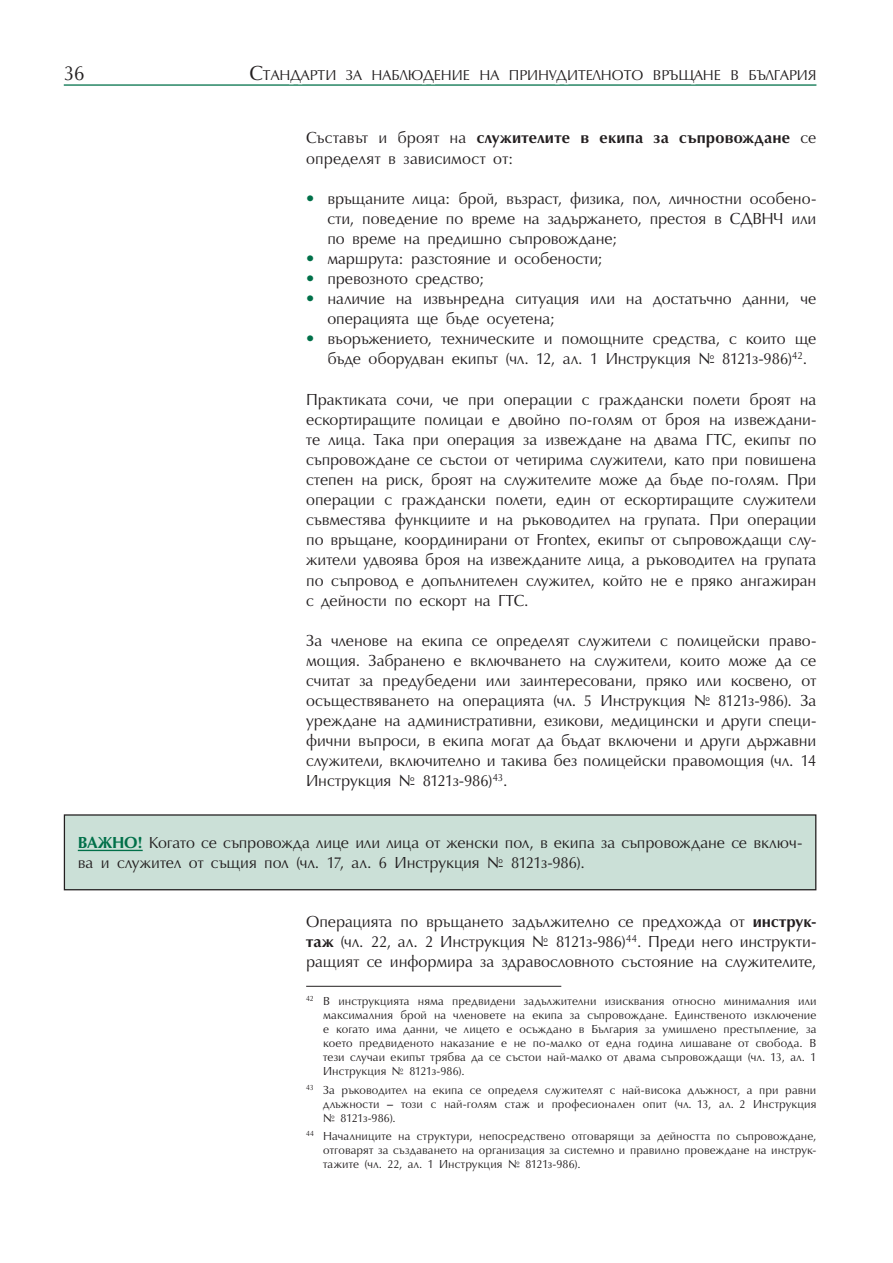
<style>
.page{position:relative;width:893px;height:1263px;background:#fff}
.page>*{position:absolute;margin:0;border:0;box-sizing:border-box;transform-origin:0 0}
.t1{font:21px "Opal CYR";color:#231f20}
.t2{font:16.5px/20.1px "Opal CYR";color:#231f20}
.t3{font:14.7px "Opal CYR";color:#231f20}
.t4{font:12px/14.1px "Opal CYR";letter-spacing:.015em;color:#231f20;text-align:justify}
.s1{font-size:21px}
.s2{font-weight:700}
.s3{font-weight:700;color:#007049}
</style>
<div class="page">
<hr style="left:64px;top:84px;width:752px;height:2px;background:#007049">
<svg style="left:247px;top:84px;width:570px;height:2px"></svg>
<hr style="left:306px;top:986px;width:255px;height:1px;background:#231f20">
<div style="left:64px;top:815px;width:752px;height:75px;background:#cbe0d7"></div>
<hr style="left:78px;top:850px;width:65px;height:1px;background:#007049">
<div style="left:64px;top:814px;width:752px;height:76px;border:1px solid #231f20"></div>
<p class="t1" style="left:64px;top:61px;width:22px">36</p>
<p class="t3" style="left:249px;top:67px;width:568px"><span class="s1">С</span>тандарти за наблюдение на принудителното връщане в българия</p>
<p class="t2" style="left:306px;top:128px;width:512px">Съставът и броят на <span class="s2">служителите в екипа за съпровождане</span> се определят в зависимост от:</p>
<p class="t2" style="left:327px;top:189px;width:490px;text-align:justify;text-indent:-21px"><span class="s3">•</span> връщаните лица: брой, възраст, физика, пол, личностни особено&shy;сти, поведение по време на задържането, престоя в СДВНЧ или по време на предишно съпровождане;</p>
<p class="t2" style="left:306px;top:249px;width:298px"><span class="s3">•</span> маршрута: разстояние и особености;</p>
<p class="t2" style="left:306px;top:269px;width:180px"><span class="s3">•</span> превозното средство;</p>
<p class="t2" style="left:327px;top:289px;width:490px;text-indent:-21px"><span class="s3">•</span> наличие на извънредна ситуация или на достатъчно данни, че операцията ще бъде осуетена;</p>
<p class="t2" style="left:327px;top:329px;width:490px;text-indent:-21px"><span class="s3">•</span> въоръжението, техническите и помощните средства, с които ще бъде оборудван екипът (чл. 12, ал. 1 Инструкция № 8121з-986)<sup>42</sup>.</p>
<p class="t2" style="left:306px;top:390px;width:512px;text-align:justify">Практиката сочи, че при операции с граждански полети броят на ескортиращите полицаи е двойно по-голям от броя на извеждани&shy;те лица. Така при операция за извеждане на двама ГТС, екипът по съпровождане се състои от четирима служители, като при повишена степен на риск, броят на служителите може да бъде по-голям. При операции с граждански полети, един от ескортиращите служители съвместява функциите и на ръководител на групата. При операции по връщане, координирани от Frontex, екипът от съпровождащи слу&shy;жители удвоява броя на извежданите лица, а ръководител на групата по съпровод е допълнителен служител, който не е пряко ангажиран с дейности по ескорт на ГТС.</p>
<p class="t2" style="left:306px;top:631px;width:512px;text-align:justify">За членове на екипа се определят служители с полицейски право&shy;мощия. Забранено е включването на служители, които може да се считат за предубедени или заинтересовани, пряко или косвено, от осъществяването на операцията (чл. 5 Инструкция № 8121з-986). За уреждане на административни, езикови, медицински и други специ&shy;фични въпроси, в екипа могат да бъдат включени и други държавни служители, включително и такива без полицейски правомощия (чл. 14<br>Инструкция № 8121з-986)<sup>43</sup>.</p>
<p class="t2" style="left:78px;top:833px;width:726px"><span class="s3">Важно!</span> Когато се съпровожда лице или лица от женски пол, в екипа за съпровождане се включ&shy;ва и служител от същия пол (чл. 17, ал. 6 Инструкция № 8121з-986).</p>
<p class="t2" style="left:306px;top:912px;width:512px;text-align:justify">Операцията по връщането задължително се предхожда от <span class="s2">инструк&shy;таж</span> (чл. 22, ал. 2 Инструкция № 8121з-986)<sup>44</sup>. Преди него инструкти&shy;ращият се информира за здравословното състояние на служителите,</p>
<p class="t4" style="left:323px;top:994px;width:495px;text-indent:-17px"><sup>42</sup> В инструкцията няма предвидени задължителни изисквания относно минималния или максималния брой на членовете на екипа за съпровождане. Единственото изключение е когато има данни, че лицето е осъждано в България за умишлено престъпление, за което предвиденото наказание е не по-малко от една година лишаване от свобода. В тези случаи екипът трябва да се състои най-малко от двама съпровождащи (чл. 13, ал. 1<br>Инструкция № 8121з-986).</p>
<p class="t4" style="left:323px;top:1083px;width:495px;text-indent:-17px"><sup>43</sup> За ръководител на екипа се определя служителят с най-висока длъжност, а при равни длъжности – този с най-голям стаж и професионален опит (чл. 13, ал. 2 Инструкция № 8121з-986).</p>
<p class="t4" style="left:323px;top:1129px;width:495px;text-indent:-17px"><sup>44</sup> Началниците на структури, непосредствено отговарящи за дейността по съпровождане, отговарят за създаването на организация за системно и правилно провеждане на инструк&shy;тажите (чл. 22, ал. 1 Инструкция № 8121з-986).</p>
</div>
